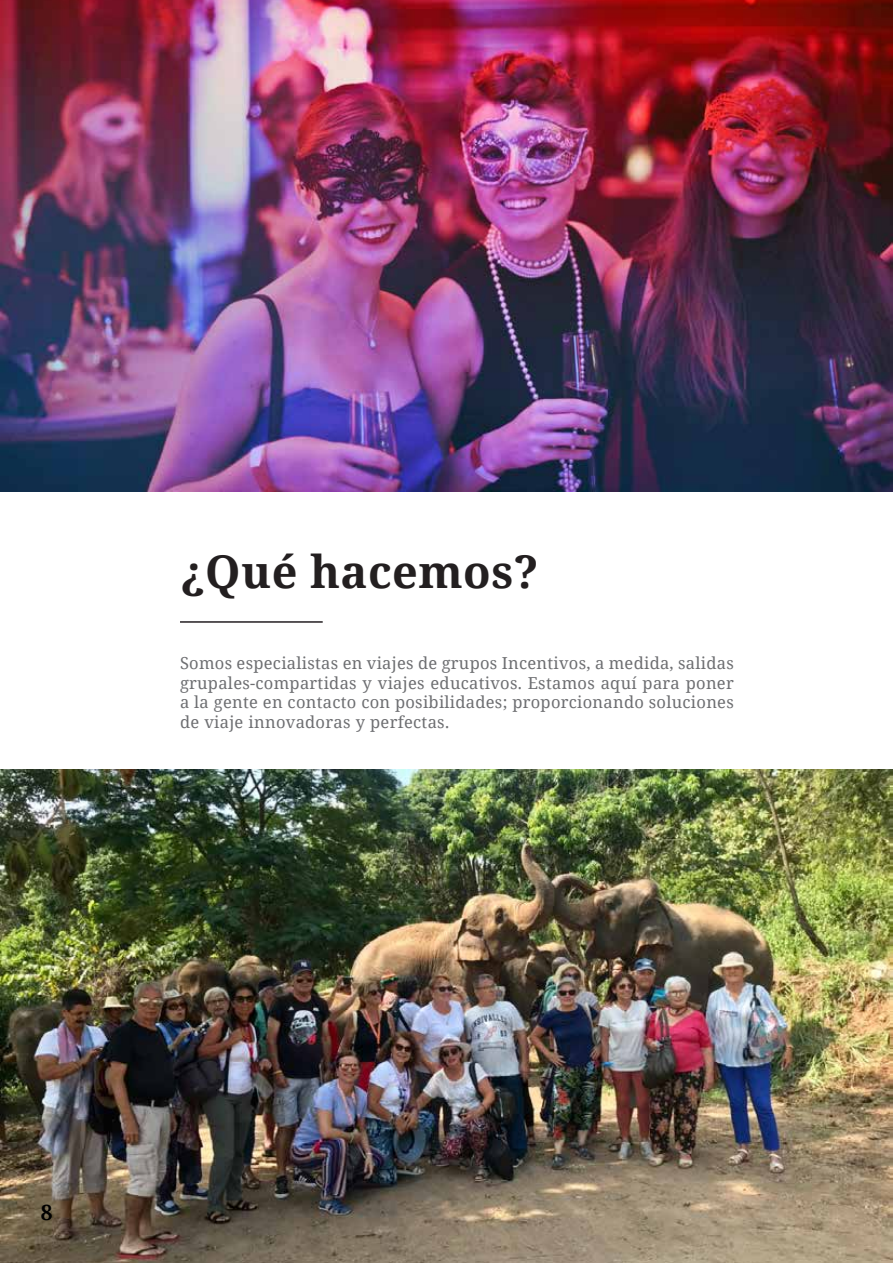
<style>
.page{position:relative;width:893px;height:1263px;background:#fff}
.page>*{position:absolute;margin:0;border:0;box-sizing:border-box;transform-origin:0 0}
.t1{font:700 45px "Noto Serif";letter-spacing:.01em;color:#231f20}
.t2{font:700 21px "Noto Serif";color:#000}
.t3{font:16.5px/19.8px "Noto Serif";letter-spacing:.015em;color:#6d6e71;text-align:justify}
</style>
<div class="page">
<img style="left:0;top:770px;width:893px;height:493px">
<hr style="left:180px;top:621px;width:143px;height:2px;background:#231e21">
<img style="left:0;top:0;width:893px;height:491px">
<h1 class="t1" style="left:180px;top:540px;width:360px">¿Qué hacemos?</h1>
<p class="t3" style="left:180px;top:652px;width:555px">Somos especialistas en viajes de grupos Incentivos, a medida, salidas grupales-compartidas y viajes educativos. Estamos aquí para poner a la gente en contacto con posibilidades; proporcionando soluciones de viaje innovadoras y perfectas.</p>
<p class="t2" style="left:41px;top:1197px;width:13px">8</p>
</div>
